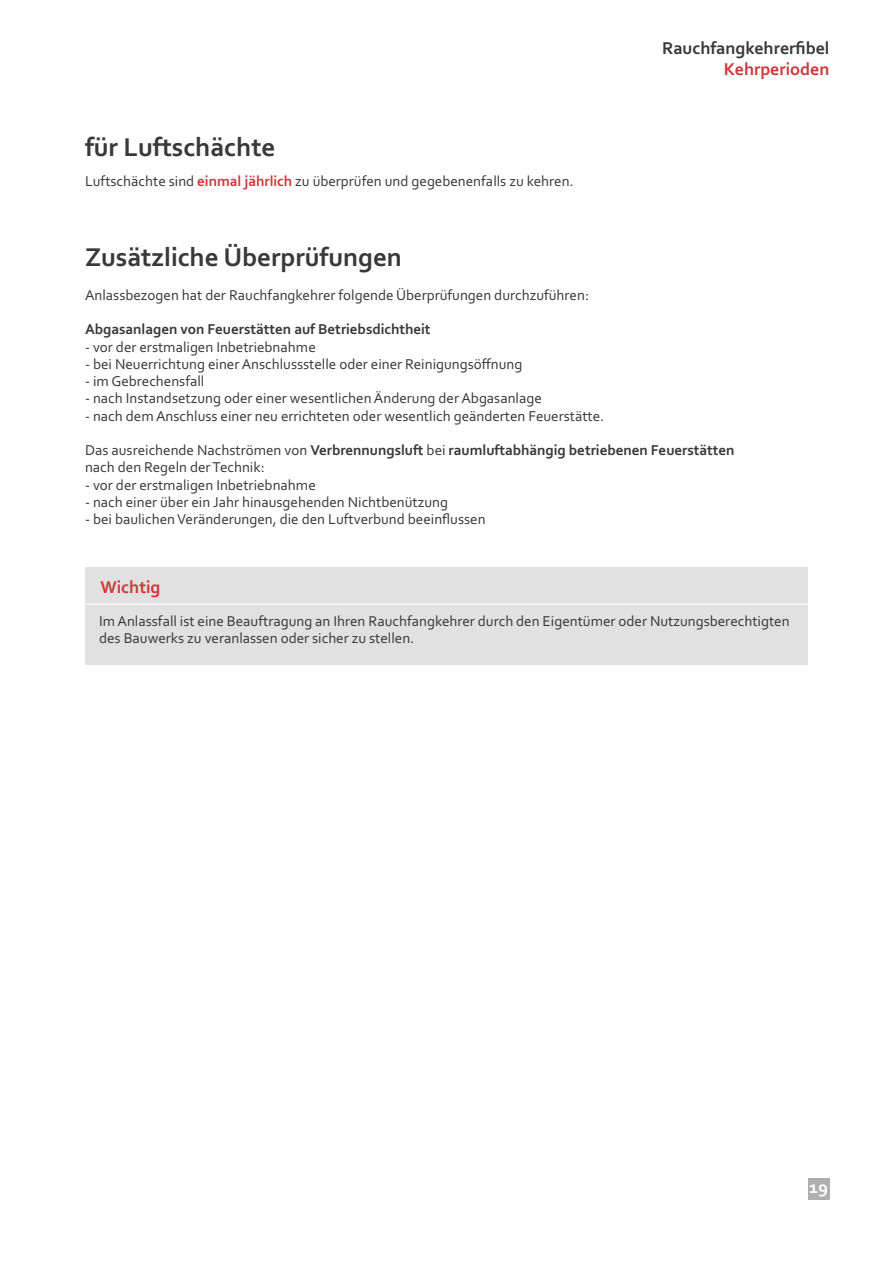
<style>
.page{position:relative;width:893px;height:1263px;background:#fff}
.page>*{position:absolute;margin:0;border:0;box-sizing:border-box;transform-origin:0 0}
.t1{font:700 27px "Corbel";color:#39383a}
.t2{font:700 18px "Corbel";color:#39383a}
.t3{font:700 18px "Corbel";color:#cc3a3d}
.t4{font:700 18px "Corbel";color:#fff}
.t5{font:15px/17.2px "Corbel";color:#39383a}
.t6{font:700 15px "Corbel";color:#39383a}
.s1{font-weight:700;color:#cc3a3d}
.s2{font-weight:700}
</style>
<div class="page">
<div style="left:808px;top:1178px;width:21px;height:21px;background:#b0afb0"></div>
<div style="left:85px;top:567px;width:723px;height:97px;background:#e1e1e1"></div>
<hr style="left:85px;top:604px;width:723px;height:1px;background:#fff">
<h1 class="t1" style="left:85px;top:131px;width:192px">für Luftschächte</h1>
<p class="t5" style="left:85px;top:172px;width:490px">Luftschächte sind <span class="s1">einmal jährlich</span> zu überprüfen und gegebenenfalls zu kehren.</p>
<h1 class="t1" style="left:85px;top:241px;width:318px">Zusätzliche Überprüfungen</h1>
<p class="t2" style="left:662px;top:37px;width:169px">Rauchfangkehrerfibel</p>
<p class="t3" style="left:724px;top:58px;width:107px">Kehrperioden</p>
<p class="t5" style="left:85px;top:286px;width:505px">Anlassbezogen hat der Rauchfangkehrer folgende Überprüfungen durchzuführen:</p>
<p class="t6" style="left:85px;top:320px;width:347px">Abgasanlagen von Feuerstätten auf Betriebsdichtheit</p>
<p class="t5" style="left:85px;top:338px;width:232px">- vor der erstmaligen Inbetriebnahme</p>
<p class="t5" style="left:85px;top:355px;width:439px">- bei Neuerrichtung einer Anschlussstelle oder einer Reinigungsöffnung</p>
<p class="t5" style="left:85px;top:372px;width:121px">- im Gebrechensfall</p>
<p class="t5" style="left:85px;top:389px;width:458px">- nach Instandsetzung oder einer wesentlichen Änderung der Abgasanlage</p>
<p class="t5" style="left:85px;top:407px;width:521px">- nach dem Anschluss einer neu errichteten oder wesentlich geänderten Feuerstätte.</p>
<p class="t5" style="left:85px;top:441px;width:651px">Das ausreichende Nachströmen von <span class="s2">Verbrennungsluft</span> bei <span class="s2">raumluftabhängig betriebenen Feuerstätten </span>nach den Regeln derTechnik:</p>
<p class="t5" style="left:85px;top:476px;width:232px">- vor der erstmaligen Inbetriebnahme</p>
<p class="t5" style="left:85px;top:493px;width:365px">- nach einer über ein Jahr hinausgehenden Nichtbenützung</p>
<p class="t5" style="left:85px;top:510px;width:402px">- bei baulichenVeränderungen, die den Luftverbund beeinflussen</p>
<p class="t3" style="left:100px;top:576px;width:62px">Wichtig</p>
<p class="t5" style="left:99px;top:612px;width:692px">Im Anlassfall ist eine Beauftragung an Ihren Rauchfangkehrer durch den Eigentümer oder Nutzungsberechtigten des Bauwerks zu veranlassen oder sicher zu stellen.</p>
<p class="t4" style="left:809px;top:1176px;width:20px">19</p>
</div>
